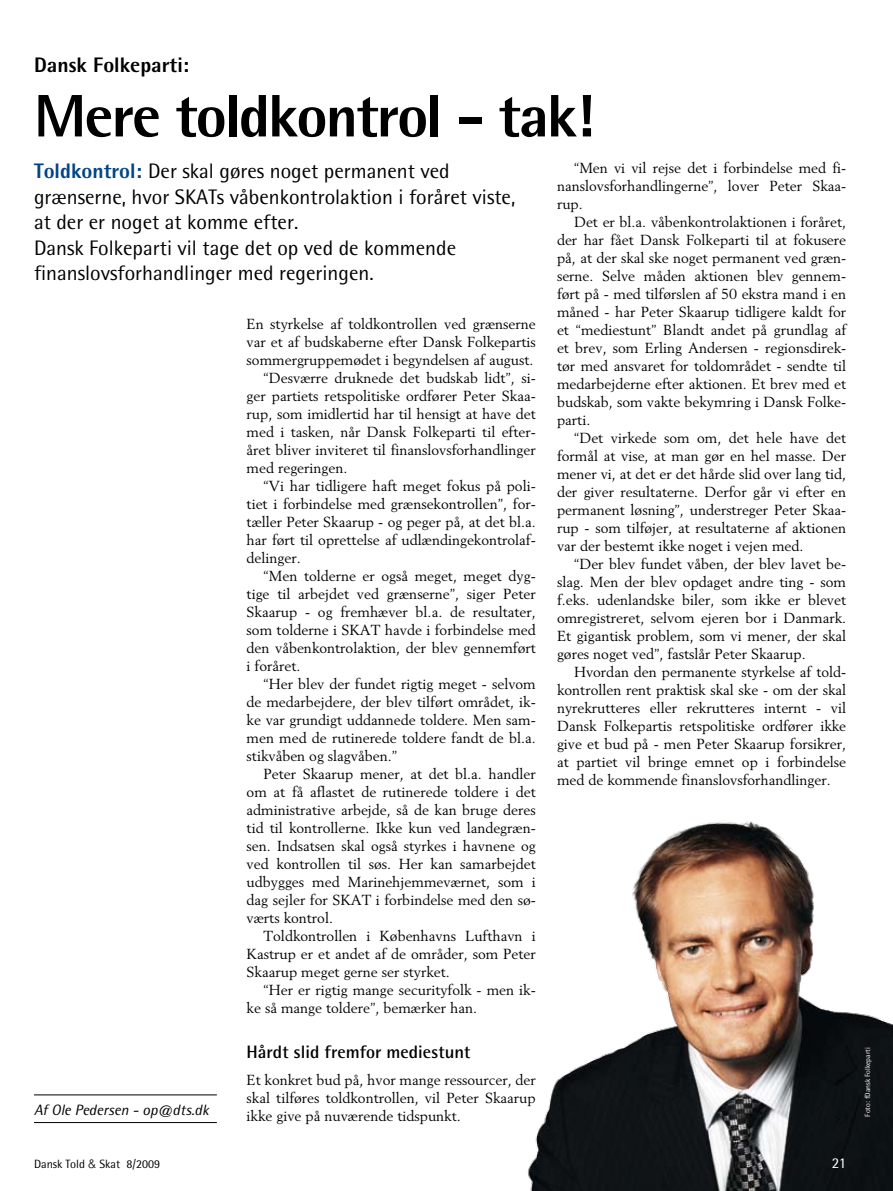
<style>
.page{position:relative;width:893px;height:1191px;background:#fff}
.page>*{position:absolute;margin:0;border:0;box-sizing:border-box;transform-origin:0 0}
.t1{font:800 60px "Rotis Semi Sans";letter-spacing:-.03em;color:#000}
.t2{font:21px/25.5px "Rotis Semi Sans";color:#000}
.t3{font:800 21px "Rotis Semi Sans";color:#000}
.t4{font:700 18px "Rotis Semi Sans";color:#000}
.t5{font:italic 15px "Rotis Semi Sans";color:#000}
.t6{font:15px "Rotis Semi Sans";color:#fff}
.t7{font:14.4px/18px "Berling";color:#000;text-align:justify}
.t8{font:12px "Rotis Semi Sans";color:#000}
.t9{font:7.5px "Rotis Semi Sans";color:#fff}
.s1{font-weight:800;color:#048}
.s2{font-family:"Helvetica";font-weight:300}
</style>
<div class="page">
<img style="left:527px;top:821px;width:366px;height:370px">
<hr style="left:34px;top:1122px;width:183px;height:1px;background:#000">
<hr style="left:34px;top:1094px;width:183px;height:1px;background:#000">
<h2 class="t3" style="left:34px;top:51px;width:157px">Dansk Folkeparti:</h2>
<h1 class="t1" style="left:34px;top:78px;width:562px">Mere toldkontrol - tak!</h1>
<h2 class="t2" style="left:34px;top:158px;width:483px"><span class="s1">Toldkontrol:</span> Der skal gøres noget permanent ved grænserne, hvor SKATs våbenkontrolaktion i foråret viste, at der er noget at komme efter.<br>Dansk Folkeparti vil tage det op ved de kommende finanslovsforhandlinger med regeringen.</h2>
<p class="t7" style="left:557px;top:158px;width:291px;text-indent:17px">“Men vi vil rejse det i forbindelse med fi&shy;nanslovsforhandlingerne”, lover Peter Skaa&shy;rup.</p>
<p class="t7" style="left:557px;top:212px;width:291px;text-indent:17px">Det er bl.a. våbenkontrolaktionen i foråret, der har fået Dansk Folkeparti til at fokusere på, at der skal ske noget permanent ved græn&shy;serne. Selve måden aktionen blev gennem&shy;ført på - med tilførslen af 50 ekstra mand i en måned - har Peter Skaarup tidligere kaldt for et “mediestunt” Blandt andet på grundlag af et brev, som Erling Andersen - regionsdirek&shy;tør med ansvaret for toldområdet - sendte til medarbejderne efter aktionen. Et brev med et budskab, som vakte bekymring i Dansk Folke&shy;parti.</p>
<p class="t7" style="left:557px;top:428px;width:291px;text-indent:17px">“Det virkede som om, det hele have det formål at vise, at man gør en hel masse. Der mener vi, at det er det hårde slid over lang tid, der giver resultaterne. Derfor går vi efter en permanent løsning”, understreger Peter Skaa&shy;rup - som tilføjer, at resultaterne af aktionen var der bestemt ikke noget i vejen med.</p>
<p class="t7" style="left:557px;top:554px;width:291px;text-indent:17px">“Der blev fundet våben, der blev lavet be&shy;slag. Men der blev opdaget andre ting - som f.eks. udenlandske biler, som ikke er blevet omregistreret, selvom ejeren bor i Danmark.<br>Et gigantisk problem, som vi mener, der skal gøres noget ved”, fastslår Peter Skaarup.</p>
<p class="t7" style="left:557px;top:662px;width:291px;text-indent:17px">Hvordan den permanente styrkelse af told&shy;kontrollen rent praktisk skal ske - om der skal nyrekrutteres eller rekrutteres internt - vil Dansk Folkepartis retspolitiske ordfører ikke give et bud på - men Peter Skaarup forsikrer, at partiet vil bringe emnet op i forbindelse med de kommende finanslovsforhandlinger.</p>
<p class="t7" style="left:247px;top:314px;width:291px">En styrkelse af toldkontrollen ved grænserne</p>
<p class="t7" style="left:247px;top:332px;width:291px">var et af budskaberne efter Dansk Folkepartis</p>
<p class="t7" style="left:247px;top:350px;width:288px">sommergruppemødet i begyndelsen af august.</p>
<p class="t7" style="left:264px;top:368px;width:274px">“Desværre druknede det budskab lidt”, si-</p>
<p class="t7" style="left:247px;top:386px;width:291px">ger partiets retspolitiske ordfører Peter Skaa-</p>
<p class="t7" style="left:247px;top:404px;width:291px">rup, som imidlertid har til hensigt at have det</p>
<p class="t7" style="left:247px;top:422px;width:291px">med i tasken, når Dansk Folkeparti til efter-</p>
<p class="t7" style="left:247px;top:440px;width:291px">året bliver inviteret til finanslovsforhandlinger</p>
<p class="t7" style="left:247px;top:458px;width:102px">med regeringen.</p>
<p class="t7" style="left:264px;top:476px;width:274px">“Vi har tidligere haft meget fokus på poli-</p>
<p class="t7" style="left:247px;top:494px;width:291px">tiet i forbindelse med grænsekontrollen”, for-</p>
<p class="t7" style="left:247px;top:512px;width:291px">tæller Peter Skaarup - og peger på, at det bl.a.</p>
<p class="t7" style="left:247px;top:530px;width:291px">har ført til oprettelse af udlændingekontrolaf-</p>
<p class="t7" style="left:247px;top:548px;width:56px">delinger.</p>
<p class="t7" style="left:264px;top:566px;width:274px">“Men tolderne er også meget, meget dyg-</p>
<p class="t7" style="left:247px;top:584px;width:291px">tige til arbejdet ved grænserne”, siger Peter</p>
<p class="t7" style="left:247px;top:602px;width:291px">Skaarup - og fremhæver bl.a. de resultater,</p>
<p class="t7" style="left:247px;top:620px;width:291px">som tolderne i SKAT havde i forbindelse med</p>
<p class="t7" style="left:247px;top:638px;width:291px">den våbenkontrolaktion, der blev gennemført</p>
<p class="t7" style="left:247px;top:656px;width:55px">i foråret.</p>
<p class="t7" style="left:264px;top:674px;width:274px">“Her blev der fundet rigtig meget - selvom</p>
<p class="t7" style="left:247px;top:692px;width:291px">de medarbejdere, der blev tilført området, ik-</p>
<p class="t7" style="left:247px;top:710px;width:291px">ke var grundigt uddannede toldere. Men sam-</p>
<p class="t7" style="left:247px;top:728px;width:291px">men med de rutinerede toldere fandt de bl.a.</p>
<p class="t7" style="left:247px;top:746px;width:152px">stikvåben og slagvåben.”</p>
<p class="t7" style="left:264px;top:764px;width:274px">Peter Skaarup mener, at det bl.a. handler</p>
<p class="t7" style="left:247px;top:782px;width:291px">om at få aflastet de rutinerede toldere i det</p>
<p class="t7" style="left:247px;top:800px;width:291px">administrative arbejde, så de kan bruge deres</p>
<p class="t7" style="left:247px;top:818px;width:291px">tid til kontrollerne. Ikke kun ved landegræn-</p>
<p class="t7" style="left:247px;top:836px;width:291px">sen. Indsatsen skal også styrkes i havnene og</p>
<p class="t7" style="left:247px;top:854px;width:291px">ved kontrollen til søs. Her kan samarbejdet</p>
<p class="t7" style="left:247px;top:872px;width:291px">udbygges med Marinehjemmeværnet, som i</p>
<p class="t7" style="left:247px;top:890px;width:291px">dag sejler for SKAT i forbindelse med den sø-</p>
<p class="t7" style="left:247px;top:908px;width:88px">værts kontrol.</p>
<p class="t7" style="left:264px;top:926px;width:274px">Toldkontrollen i Københavns Lufthavn i</p>
<p class="t7" style="left:247px;top:944px;width:291px">Kastrup er et andet af de områder, som Peter</p>
<p class="t7" style="left:247px;top:962px;width:205px">Skaarup meget gerne ser styrket.</p>
<p class="t7" style="left:264px;top:980px;width:274px">“Her er rigtig mange securityfolk - men ik-</p>
<p class="t7" style="left:247px;top:998px;width:232px">ke så mange toldere”, bemærker han.</p>
<p class="t4" style="left:247px;top:1040px;width:225px">Hårdt slid fremfor mediestunt</p>
<p class="t7" style="left:247px;top:1070px;width:291px">Et konkret bud på, hvor mange ressourcer, der skal tilføres toldkontrollen, vil Peter Skaarup ikke give på nuværende tidspunkt.</p>
<p class="t5" style="left:34px;top:1100px;width:176px">Af Ole Pedersen - op@dts.dk</p>
<p class="t8" style="left:34px;top:1157px;width:128px">Dansk Told <span class="s2">&amp;</span> Skat 8/2009</p>
<p class="t6" style="left:832px;top:1154px;width:16px">21</p>
<p class="t9" style="left:863px;top:1116px;width:71px;rotate:-90deg">Foto: fDansk Folkeparti</p>
</div>
